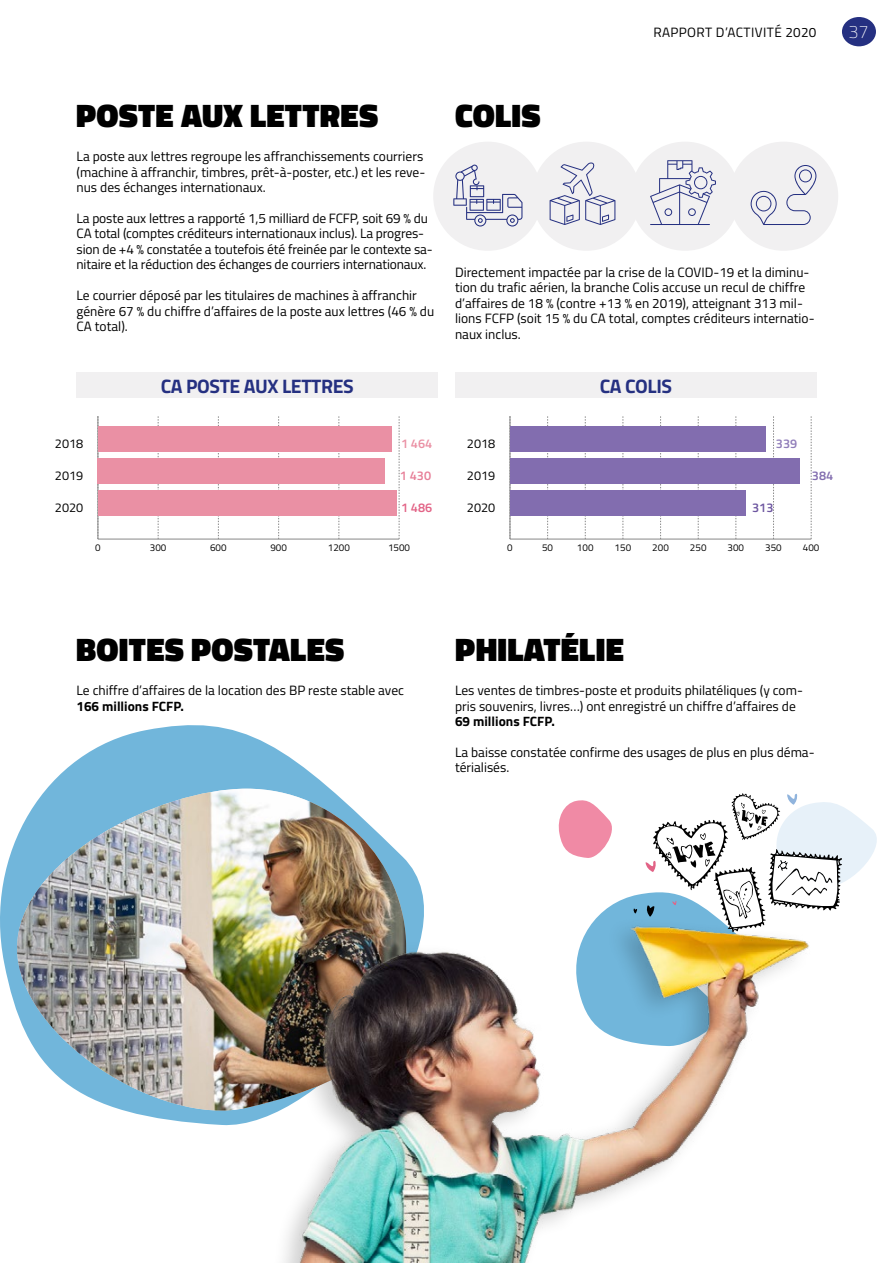
<style>
.page{position:relative;width:893px;height:1263px;background:#fff}
.page>*{position:absolute;margin:0;border:0;box-sizing:border-box;transform-origin:0 0}
.t1{font:900 33px "Titillium";letter-spacing:.01em;color:#000}
.t2{font:700 19.5px "Titillium";letter-spacing:-.02em;color:#253081}
.t3{font:100 18px "Titillium";color:#fff}
.t4{font:13.5px/15.6px "Titillium";color:#000}
.t5{font:700 13.5px "Titillium";color:#000}
.t6{font:13.5px "Titillium";letter-spacing:.03em;color:#000}
.t7{font:12.75px "Titillium";color:#000}
.t8{font:600 12.75px "Titillium";color:#e77f98}
.t9{font:600 12.75px "Titillium";color:#ea90a4}
.t10{font:600 12.75px "Titillium";color:#e26386}
.t11{font:600 12.75px "Titillium";color:#826daf}
.t12{font:600 12.75px "Titillium";color:#907db9}
.t13{font:600 12.75px "Titillium";color:#6d56a0}
.t14{font:9.9px "Titillium";color:#000}
</style>
<div class="page">
<div style="left:438px;top:147px;width:99px;height:98px;background:#f1f0f1;border-radius:50%"></div>
<div style="left:433px;top:142px;width:109px;height:109px;border:10px solid #f1f0f1;border-radius:50%"></div>
<div style="left:537px;top:147px;width:99px;height:98px;background:#f1f0f1;border-radius:50%"></div>
<div style="left:532px;top:142px;width:109px;height:109px;border:10px solid #f1f0f1;border-radius:50%"></div>
<div style="left:636px;top:147px;width:98px;height:98px;background:#f1f0f1;border-radius:50%"></div>
<div style="left:630px;top:142px;width:110px;height:109px;border:10px solid #f1f0f1;border-radius:50%"></div>
<div style="left:734px;top:147px;width:99px;height:98px;background:#f1f0f1;border-radius:50%"></div>
<div style="left:729px;top:142px;width:109px;height:109px;border:10px solid #f1f0f1;border-radius:50%"></div>
<div style="left:77px;top:373px;width:361px;height:25px;background:#f1f0f1"></div>
<div style="left:455px;top:373px;width:362px;height:25px;background:#f1f0f1"></div>
<hr style="left:98px;top:539px;width:301px;height:1px;background:#878787">
<svg style="left:158px;top:416px;width:1px;height:123px"></svg>
<svg style="left:218px;top:416px;width:1px;height:123px"></svg>
<svg style="left:278px;top:416px;width:1px;height:123px"></svg>
<svg style="left:339px;top:416px;width:1px;height:123px"></svg>
<svg style="left:399px;top:416px;width:1px;height:123px"></svg>
<hr style="left:98px;top:416px;width:1px;height:123px;background:#878787">
<div style="left:98px;top:490px;width:298px;height:25px;background:#ea90a4"></div>
<div style="left:98px;top:458px;width:287px;height:25px;background:#ea90a4"></div>
<div style="left:98px;top:426px;width:294px;height:25px;background:#ea90a4"></div>
<hr style="left:510px;top:539px;width:301px;height:1px;background:#878787">
<svg style="left:547px;top:416px;width:1px;height:123px"></svg>
<svg style="left:585px;top:416px;width:1px;height:123px"></svg>
<svg style="left:623px;top:416px;width:1px;height:123px"></svg>
<svg style="left:660px;top:416px;width:1px;height:123px"></svg>
<svg style="left:698px;top:416px;width:1px;height:123px"></svg>
<svg style="left:736px;top:416px;width:1px;height:123px"></svg>
<svg style="left:773px;top:416px;width:1px;height:123px"></svg>
<svg style="left:811px;top:416px;width:1px;height:123px"></svg>
<hr style="left:510px;top:416px;width:1px;height:123px;background:#878787">
<div style="left:510px;top:490px;width:236px;height:25px;background:#826daf"></div>
<div style="left:510px;top:458px;width:289px;height:25px;background:#826daf"></div>
<div style="left:510px;top:426px;width:255px;height:25px;background:#826daf"></div>
<svg style="left:550px;top:162px;width:65px;height:63px"></svg>
<svg style="left:453px;top:165px;width:69px;height:61px"></svg>
<svg style="left:650px;top:160px;width:66px;height:65px"></svg>
<svg style="left:751px;top:165px;width:65px;height:60px"></svg>
<svg style="left:0;top:725px;width:330px;height:287px;fill:#71b6db"></svg>
<svg style="left:122px;top:1110px;width:106px;height:16px;fill:#71b6db"></svg>
<img style="left:17px;top:789px;width:354px;height:321px">
<img style="left:228px;top:826px;width:509px;height:437px">
<svg style="left:556px;top:793px;width:321px;height:259px"></svg>
<div style="left:842px;top:17px;width:34px;height:29px;background:#253081;border-radius:50%"></div>
<h1 class="t1" style="left:76px;top:91px;width:303px">POSTE AUX LETTRES</h1>
<h1 class="t1" style="left:455px;top:91px;width:87px">COLIS</h1>
<p class="t6" style="left:653px;top:22px;width:165px">RAPPORT D’ACTIVITÉ 2020</p>
<h3 class="t3" style="left:848px;top:19px;width:22px">37</h3>
<p class="t4" style="left:77px;top:148px;width:350px">La poste aux lettres regroupe les affranchissements courriers (machine à affranchir, timbres, prêt-à-poster, etc.) et les reve&shy;nus des échanges internationaux.</p>
<p class="t4" style="left:77px;top:210px;width:358px">La poste aux lettres a rapporté 1,5 milliard de FCFP, soit 69 % du CA total (comptes créditeurs internationaux inclus). La progres&shy;sion de +4 % constatée a toutefois été freinée par le contexte sa&shy;nitaire et la réduction des échanges de courriers internationaux.</p>
<p class="t4" style="left:77px;top:287px;width:359px">Le courrier déposé par les titulaires de machines à affranchir génère 67 % du chiffre d’affaires de la poste aux lettres (46 % du<br>CA total).</p>
<p class="t4" style="left:455px;top:264px;width:361px">Directement impactée par la crise de la COVID-19 et la diminu&shy;tion du trafic aérien, la branche Colis accuse un recul de chiffre d’affaires de 18 % (contre +13 % en 2019), atteignant 313 mil&shy;lions FCFP (soit 15 % du CA total, comptes créditeurs internatio&shy;naux inclus.</p>
<h2 class="t2" style="left:161px;top:371px;width:195px">CA POSTE AUX LETTRES</h2>
<h2 class="t2" style="left:600px;top:371px;width:74px">CA COLIS</h2>
<p class="t7" style="left:55px;top:434px;width:30px">2018</p>
<p class="t9" style="left:401px;top:434px;width:33px">1 464</p>
<p class="t7" style="left:467px;top:434px;width:30px">2018</p>
<p class="t12" style="left:776px;top:434px;width:23px">339</p>
<p class="t7" style="left:55px;top:466px;width:30px">2019</p>
<p class="t8" style="left:400px;top:466px;width:33px">1 430</p>
<p class="t7" style="left:467px;top:466px;width:30px">2019</p>
<p class="t11" style="left:812px;top:466px;width:23px">384</p>
<p class="t7" style="left:55px;top:499px;width:30px">2020</p>
<p class="t10" style="left:401px;top:498px;width:33px">1 486</p>
<p class="t7" style="left:467px;top:499px;width:30px">2020</p>
<p class="t13" style="left:752px;top:498px;width:23px">313</p>
<p class="t14" style="left:95px;top:540px;width:7px">0</p>
<p class="t14" style="left:150px;top:540px;width:18px">300</p>
<p class="t14" style="left:210px;top:540px;width:18px">600</p>
<p class="t14" style="left:270px;top:540px;width:18px">900</p>
<p class="t14" style="left:328px;top:540px;width:24px">1200</p>
<p class="t14" style="left:388px;top:540px;width:24px">1500</p>
<p class="t14" style="left:507px;top:540px;width:7px">0</p>
<p class="t14" style="left:542px;top:540px;width:13px">50</p>
<p class="t14" style="left:577px;top:540px;width:18px">100</p>
<p class="t14" style="left:615px;top:540px;width:18px">150</p>
<p class="t14" style="left:652px;top:540px;width:18px">200</p>
<p class="t14" style="left:690px;top:540px;width:18px">250</p>
<p class="t14" style="left:728px;top:540px;width:18px">300</p>
<p class="t14" style="left:765px;top:540px;width:18px">350</p>
<p class="t14" style="left:803px;top:540px;width:18px">400</p>
<h1 class="t1" style="left:76px;top:625px;width:269px">BOITES POSTALES</h1>
<h1 class="t1" style="left:455px;top:625px;width:170px">PHILATÉLIE</h1>
<p class="t4" style="left:77px;top:682px;width:329px">Le chiffre d’affaires de la location des BP reste stable avec</p>
<p class="t5" style="left:77px;top:695px;width:109px">166 millions FCFP.</p>
<p class="t4" style="left:455px;top:682px;width:349px">Les ventes de timbres-poste et produits philatéliques (y com&shy;pris souvenirs, livres…) ont enregistré un chiffre d’affaires de</p>
<p class="t5" style="left:455px;top:711px;width:101px">69 millions FCFP.</p>
<p class="t4" style="left:455px;top:743px;width:361px">La baisse constatée confirme des usages de plus en plus déma&shy;térialisés.</p>
</div>
